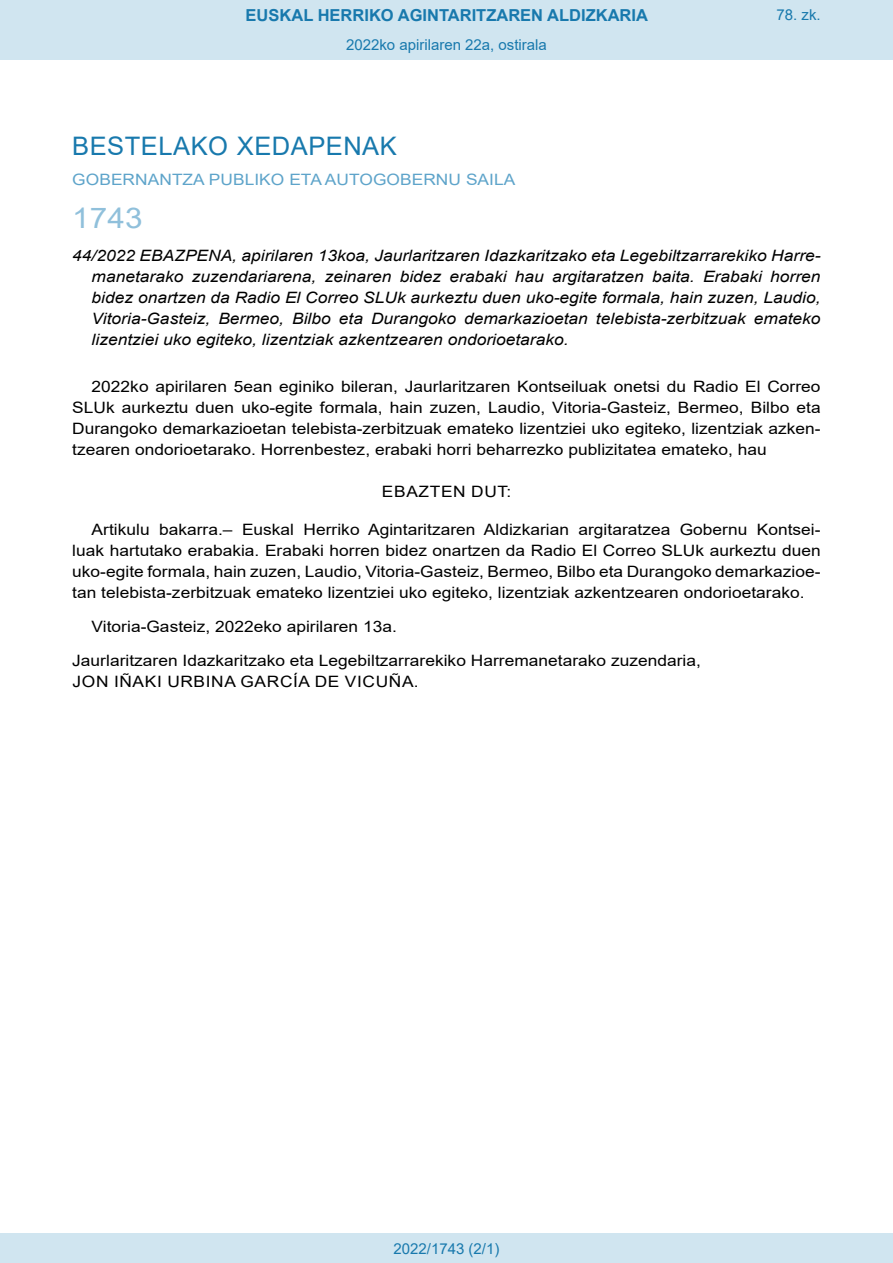
<style>
.page{position:relative;width:893px;height:1263px;background:#fff}
.page>*{position:absolute;margin:0;border:0;box-sizing:border-box;transform-origin:0 0}
.BOPVOrden{font:28.5px "Arial";color:#90c0db;scale:1.11 1}
.BOPVSeccion{font:25.5px "Arial";letter-spacing:.02em;color:#1879ad}
.t1{font:700 16.5px "Arial";color:#1879ad}
.BOPVDetalle{font:15.6px/21px "Arial";color:#000;text-align:justify;scale:1.11 1}
.BOPVTitulo{font:italic 15.6px/21px "Arial";color:#000;text-align:justify;scale:1.11 1}
.BOPVFirmaPuesto{font:15.6px "Arial";color:#000;scale:1.11 1}
.BOPVOrganismo{font:15.6px "Arial";letter-spacing:.005em;color:#5ea4ca;scale:1.11 1}
.BOPVFirmaLugFec{font:15.6px "Arial";color:#000;scale:1.11 1}
.BOPVFirmaNombre{font:15.6px "Arial";letter-spacing:.035em;color:#000;scale:1.11 1}
.BOPVClave{font:15.6px "Arial";letter-spacing:.035em;color:#000;scale:1.11 1}
.Paginacion_Centro{font:15px "Arial";color:#1879ad}
</style>
<div class="page">
<div style="left:0;top:0;width:893px;height:60px;background:#d0e5f0"></div>
<div style="left:0;top:1233px;width:893px;height:30px;background:#d0e5f0"></div>
<p class="t1" style="left:246px;top:3px;width:404px">EUSKAL HERRIKO AGINTARITZAREN ALDIZKARIA</p>
<p class="Paginacion_Centro" style="left:346px;top:35px;width:202px">2022ko apirilaren 22a, ostirala</p>
<p class="Paginacion_Centro" style="left:776px;top:5px;width:46px">78. zk.</p>
<p class="BOPVSeccion" style="left:72px;top:128px;width:326px">BESTELAKO XEDAPENAK</p>
<p class="BOPVOrganismo" style="left:72px;top:169px;width:401px">GOBERNANTZA PUBLIKO ETA AUTOGOBERNU SAILA</p>
<p class="BOPVOrden" style="left:72px;top:198px;width:65px">1743</p>
<p class="BOPVTitulo" style="left:92px;top:246px;width:658px;text-indent:-19px">44/2022 EBAZPENA, apirilaren 13koa, Jaurlaritzaren Idazkaritzako eta Legebiltzarrarekiko Harre&shy;manetarako zuzendariarena, zeinaren bidez erabaki hau argitaratzen baita. Erabaki horren bidez onartzen da Radio El Correo SLUk aurkeztu duen uko-egite formala, hain zuzen, Laudio, Vitoria-Gasteiz, Bermeo, Bilbo eta Durangoko demarkazioetan telebista-zerbitzuak emateko lizentziei uko egiteko, lizentziak azkentzearen ondorioetarako.</p>
<p class="BOPVDetalle" style="left:72px;top:376px;width:676px;text-indent:19px">2022ko apirilaren 5ean eginiko bileran, Jaurlaritzaren Kontseiluak onetsi du Radio El Correo SLUk aurkeztu duen uko-egite formala, hain zuzen, Laudio, Vitoria-Gasteiz, Bermeo, Bilbo eta Durangoko demarkazioetan telebista-zerbitzuak emateko lizentziei uko egiteko, lizentziak azken&shy;tzearen ondorioetarako. Horrenbestez, erabaki horri beharrezko publizitatea emateko, hau</p>
<p class="BOPVClave" style="left:382px;top:481px;width:118px">EBAZTEN DUT:</p>
<p class="BOPVDetalle" style="left:72px;top:519px;width:676px;text-indent:19px">Artikulu bakarra.– Euskal Herriko Agintaritzaren Aldizkarian argitaratzea Gobernu Kontsei&shy;luak hartutako erabakia. Erabaki horren bidez onartzen da Radio El Correo SLUk aurkeztu duen uko-egite formala, hain zuzen, Laudio, Vitoria-Gasteiz, Bermeo, Bilbo eta Durangoko demarkazioe&shy;tan telebista-zerbitzuak emateko lizentziei uko egiteko, lizentziak azkentzearen ondorioetarako.</p>
<p class="BOPVFirmaLugFec" style="left:92px;top:616px;width:277px">Vitoria-Gasteiz, 2022eko apirilaren 13a.</p>
<p class="BOPVFirmaPuesto" style="left:72px;top:650px;width:568px">Jaurlaritzaren Idazkaritzako eta Legebiltzarrarekiko Harremanetarako zuzendaria,</p>
<p class="BOPVFirmaNombre" style="left:73px;top:671px;width:313px">JON IÑAKI URBINA GARCÍA DE VICUÑA.</p>
<p class="Paginacion_Centro" style="left:393px;top:1238px;width:107px">2022/1743 (2/1)</p>
</div>
